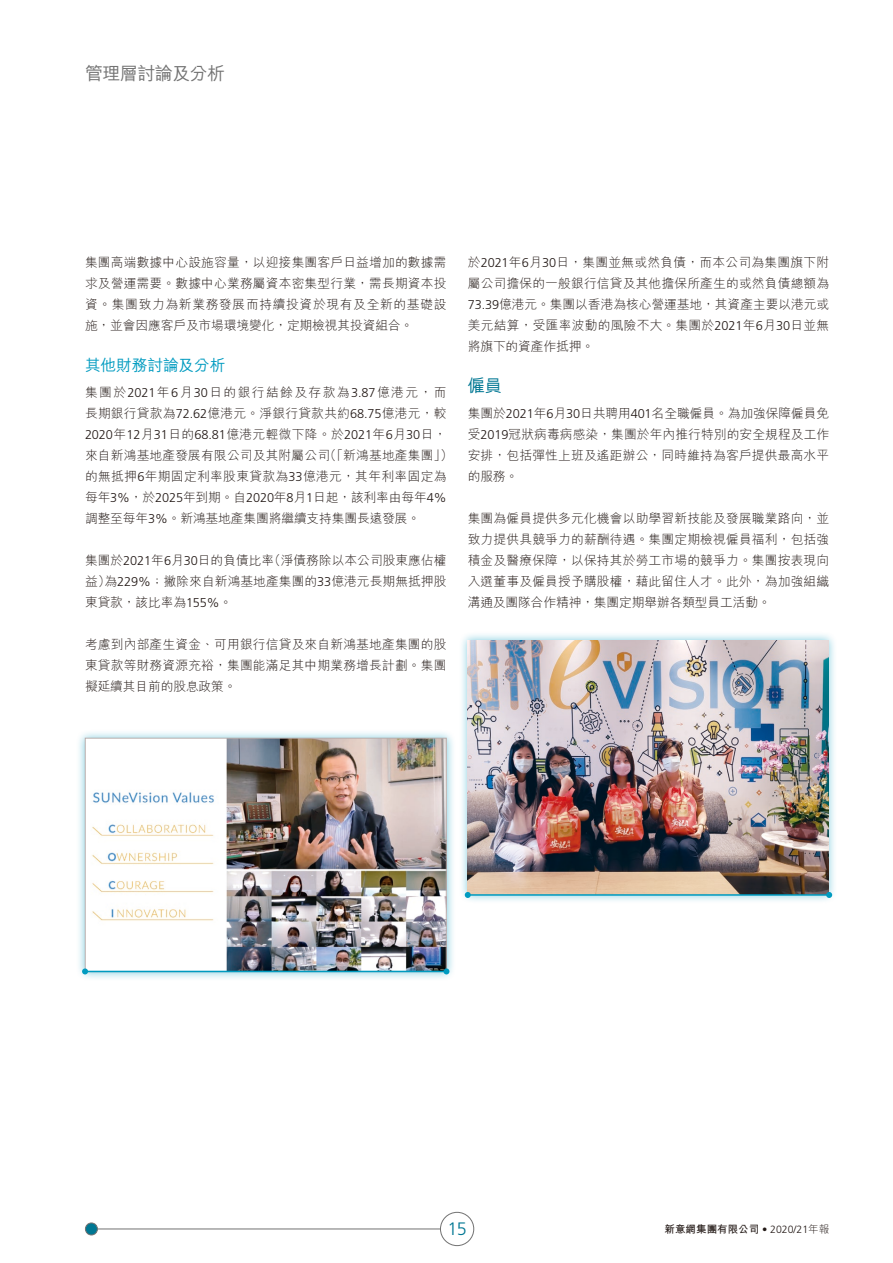
<style>
.page{position:relative;width:893px;height:1263px;background:#fff}
.page>*{position:absolute;margin:0;border:0;box-sizing:border-box;transform-origin:0 0}
.t1{font:500 18px "M Hei HK";letter-spacing:-.03em;color:#727272}
.t2{font:300 18px "Frutiger LT Std";color:#007793}
.t3{font:500 17.25px "M Hei HK";color:#007793}
.t4{font:500 15.75px "M Hei HK";letter-spacing:-.01em;color:#009bc0}
.t5{font:300 12.75px/21px "M Hei HK";letter-spacing:.01em;color:#231916;text-align:justify}
.t6{font:300 12.75px "Frutiger LT Std";letter-spacing:-.01em;color:#231916}
.t7{font:700 10.5px "M Hei HK";color:#231916}
.s1{font-family:"Frutiger LT Std"}
.s2{font-family:"M Hei HK"}
.s3{font-family:"Frutiger LT Std";font-weight:300}
.s4{font-weight:300}
</style>
<div class="page">
<hr style="left:91px;top:1228px;width:366px;height:1px;background:#727272">
<div style="left:440px;top:1212px;width:34px;height:33px;background:#fff;border-radius:50%"></div>
<div style="left:440px;top:1212px;width:34px;height:34px;border:1px solid #727272;border-radius:50%"></div>
<div style="left:85px;top:1223px;width:12px;height:12px;background:#007793;border-radius:50%"></div>
<div style="left:85px;top:1222px;width:13px;height:13px;border:1px solid #727272;border-radius:50%"></div>
<div style="left:76px;top:729px;width:380px;height:252px;background:#009bc0;opacity:.5"></div>
<img style="left:87px;top:740px;width:358px;height:230px">
<div style="left:85px;top:738px;width:362px;height:234px;border:1px solid #b9aead"></div>
<hr style="left:85px;top:971px;width:361px;height:1px;background:#009bc0">
<svg style="left:82px;top:968px;width:6px;height:6px"></svg>
<svg style="left:443px;top:968px;width:6px;height:6px"></svg>
<div style="left:459px;top:631px;width:379px;height:273px;background:#009bc0;opacity:.5"></div>
<img style="left:468px;top:640px;width:361px;height:254px">
<hr style="left:468px;top:894px;width:361px;height:2px;background:#009bc0">
<svg style="left:465px;top:892px;width:6px;height:6px"></svg>
<svg style="left:826px;top:892px;width:6px;height:6px"></svg>
<h1 class="t1" style="left:85px;top:60px;width:142px">管理層討論及分析</h1>
<p class="t5" style="left:85px;top:251px;width:363px">集團高端數據中心設施容量，以迎接集團客戶日益增加的數據需求及營運需要。數據中心業務屬資本密集型行業，需長期資本投資。集團致力為新業務發展而持續投資於現有及全新的基礎設施，並會因應客戶及市場環境變化，定期檢視其投資組合。</p>
<p class="t4" style="left:85px;top:354px;width:142px">其他財務討論及分析</p>
<p class="t5" style="left:85px;top:381px;width:363px">集團於<span class="s1">2021</span>年<span class="s1">6</span>月<span class="s1">30</span>日的銀行結餘及存款為<span class="s1">3.87</span>億港元，而長期銀行貸款為<span class="s1">72.62</span>億港元。淨銀行貸款共約<span class="s1">68.75</span>億港元，較</p>
<p class="t6" style="left:85px;top:427px;width:363px">2020<span class="s2">年</span>12<span class="s2">月</span>31<span class="s2">日的</span>68.81<span class="s2">億港元輕微下降。於</span>2021<span class="s2">年</span>6<span class="s2">月</span>30<span class="s2">日，</span></p>
<p class="t5" style="left:85px;top:444px;width:369px;text-align:left">來自新鴻基地產發展有限公司及其附屬公司（「新鴻基地產集團」）的無抵押<span class="s1">6</span>年期固定利率股東貸款為<span class="s1">33</span>億港元，其年利率固定為每年<span class="s1">3%</span>，於<span class="s1">2025</span>年到期。自<span class="s1">2020</span>年<span class="s1">8</span>月<span class="s1">1</span>日起，該利率由每年<span class="s1">4%</span>調整至每年<span class="s1">3%</span>。新鴻基地產集團將繼續支持集團長遠發展。</p>
<p class="t5" style="left:85px;top:549px;width:363px">集團於<span class="s1">2021</span>年<span class="s1">6</span>月<span class="s1">30</span>日的負債比率（淨債務除以本公司股東應佔權益）為<span class="s1">229%</span>；撇除來自新鴻基地產集團的<span class="s1">33</span>億港元長期無抵押股東貸款，該比率為<span class="s1">155%</span>。</p>
<p class="t5" style="left:85px;top:633px;width:363px">考慮到內部產生資金、可用銀行信貸及來自新鴻基地產集團的股東貸款等財務資源充裕，集團能滿足其中期業務增長計劃。集團擬延續其目前的股息政策。</p>
<p class="t5" style="left:468px;top:251px;width:363px">於<span class="s1">2021</span>年<span class="s1">6</span>月<span class="s1">30</span>日，集團並無或然負債，而本公司為集團旗下附屬公司擔保的一般銀行信貸及其他擔保所產生的或然負債總額為<span class="s1">73.39</span>億港元。集團以香港為核心營運基地，其資產主要以港元或美元結算，受匯率波動的風險不大。集團於<span class="s1">2021</span>年<span class="s1">6</span>月<span class="s1">30</span>日並無將旗下的資產作抵押。</p>
<h2 class="t3" style="left:468px;top:373px;width:36px">僱員</h2>
<p class="t5" style="left:468px;top:402px;width:363px">集團於<span class="s1">2021</span>年<span class="s1">6</span>月<span class="s1">30</span>日共聘用<span class="s1">401</span>名全職僱員。為加強保障僱員免受<span class="s1">2019</span>冠狀病毒病感染，集團於年內推行特別的安全規程及工作安排，包括彈性上班及遙距辦公，同時維持為客戶提供最高水平的服務。</p>
<p class="t5" style="left:468px;top:507px;width:363px">集團為僱員提供多元化機會以助學習新技能及發展職業路向，並致力提供具競爭力的薪酬待遇。集團定期檢視僱員福利，包括強積金及醫療保障，以保持其於勞工市場的競爭力。集團按表現向入選董事及僱員授予購股權，藉此留住人才。此外，為加強組織溝通及團隊合作精神，集團定期舉辦各類型員工活動。</p>
<h1 class="t2" style="left:447px;top:1218px;width:21px">15</h1>
<p class="t7" style="left:665px;top:1221px;width:166px">新意網集團有限公司 <span class="s3">• 2020/21</span><span class="s4">年報</span></p>
</div>
